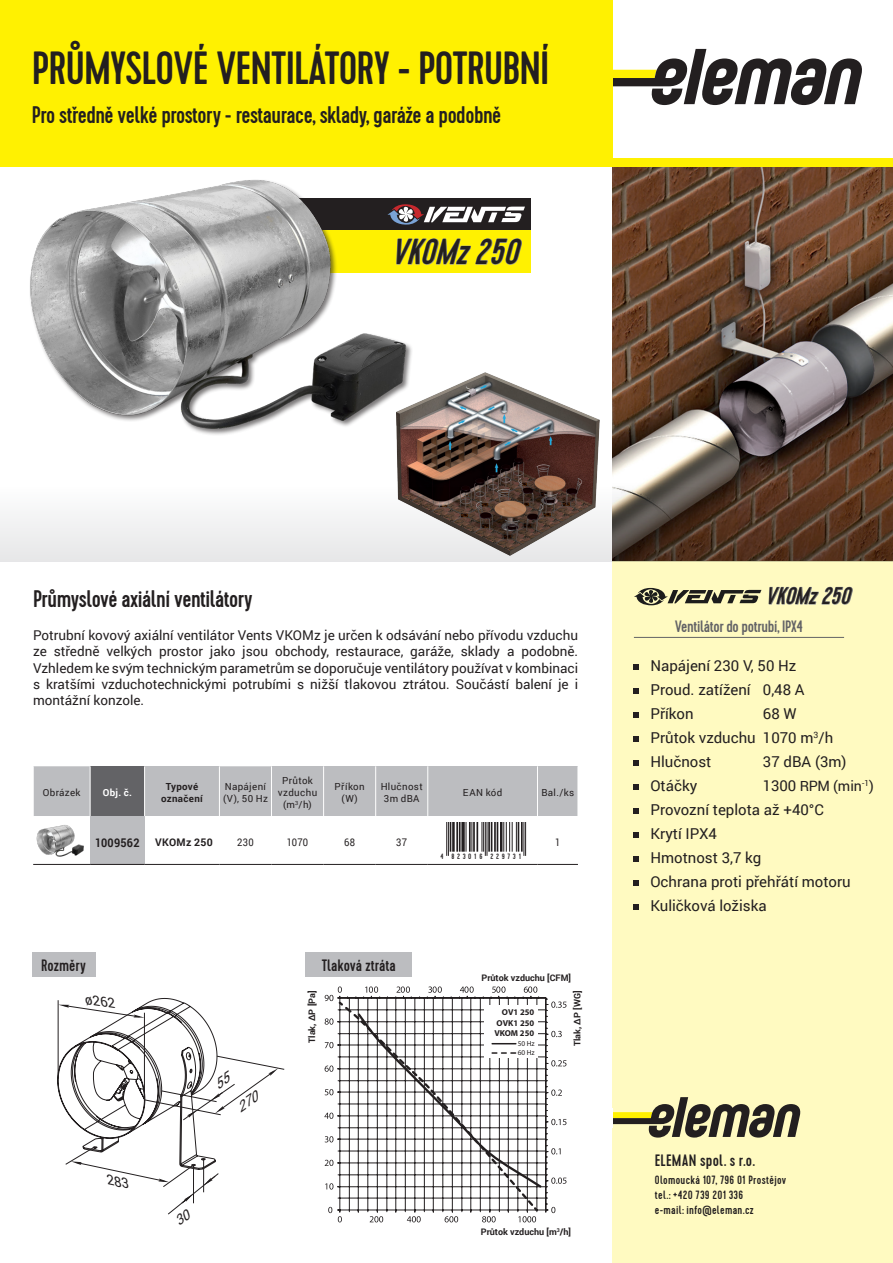
<style>
.page{position:relative;width:893px;height:1263px;background:#fff}
.page>*{position:absolute;margin:0;border:0;box-sizing:border-box;transform-origin:0 0}
.t1{font:500 46.5px "Cervo";letter-spacing:-.02em;color:#231f20}
.t2{font:italic 500 36px "Cervo";color:#231f20}
.t3{font:500 24px "Cervo";letter-spacing:-.02em;color:#231f20}
.t4{font:italic 500 24px "Cervo";color:#231f20}
.popis_vzduch{font:500 16.5px "Cervo";color:#231f20}
.t5{font:500 16.5px "Cervo";letter-spacing:-.02em;color:#636366}
.Styl_odstavce1{font:15px "Roboto";color:#231f20}
.Styl_odstavce1-2{font:14.25px "Roboto";letter-spacing:-.015em;color:#231f20}
.t6{font:13.5px/16.2px "Roboto";color:#231f20;text-align:justify}
.t7{font:italic 13.5px "Roboto";color:#231f20}
.popis_vzduch-2{font:500 12px "Cervo";letter-spacing:.025em;color:#231f20}
.t8{font:700 12px "Roboto";letter-spacing:.02em;color:#231f20;scale:.9 1}
.t9{font:10.5px "Roboto";letter-spacing:.025em;color:#231f20;scale:.9 1}
.t10{font:700 10.5px "Roboto";letter-spacing:.03em;color:#231f20}
.t11{font:9.75px/12px "Roboto";letter-spacing:.035em;color:#231f20}
.t12{font:700 9.75px "Roboto";letter-spacing:.035em;color:#231f20}
.t13{font:700 9.75px "Roboto";color:#fff}
.t14{font:700 9px "Roboto";color:#231f20}
.t15{font:700 8.55px/10.4px "Myriad Pro";color:#231f20;text-align:justify}
.t16{font:500 7.65px "Cervo";letter-spacing:.335em;color:#231f20}
.t17{font:7.35px/8.9px "Myriad Pro";color:#231f20}
.s1{font-size:15px}
</style>
<div class="page">
<img style="left:439px;top:373px;width:161px;height:57px">
<img style="left:612px;top:167px;width:281px;height:256px">
<div style="left:242px;top:198px;width:289px;height:32px;background:#231f20"></div>
<div style="left:276px;top:230px;width:255px;height:43px;background:#fff101"></div>
<svg style="left:612px;top:49px;width:250px;height:56px"></svg>
<div style="left:612px;top:561px;width:281px;height:702px;background:#fffac1"></div>
<div style="left:0;top:0;width:612px;height:167px;background:#fff101"></div>
<div style="left:0;top:158px;width:893px;height:9px;background:#fff101"></div>
<div style="left:271px;top:766px;width:53px;height:50px;background:#bcbdc0"></div>
<div style="left:324px;top:766px;width:52px;height:50px;background:#bcbdc0"></div>
<div style="left:376px;top:766px;width:52px;height:50px;background:#bcbdc0"></div>
<div style="left:428px;top:766px;width:109px;height:50px;background:#bcbdc0"></div>
<div style="left:537px;top:766px;width:41px;height:50px;background:#bcbdc0"></div>
<svg style="left:33px;top:766px;width:238px;height:98px"></svg>
<div style="left:90px;top:816px;width:55px;height:48px;background:#bcbdc0"></div>
<svg style="left:428px;top:822px;width:109px;height:42px"></svg>
<hr style="left:33px;top:864px;width:57px;height:1px;background:#231f20">
<hr style="left:90px;top:864px;width:55px;height:1px;background:#231f20">
<hr style="left:145px;top:864px;width:74px;height:1px;background:#231f20">
<hr style="left:219px;top:864px;width:52px;height:1px;background:#231f20">
<hr style="left:271px;top:864px;width:53px;height:1px;background:#231f20">
<hr style="left:324px;top:864px;width:52px;height:1px;background:#231f20">
<hr style="left:376px;top:864px;width:52px;height:1px;background:#231f20">
<hr style="left:428px;top:864px;width:109px;height:1px;background:#231f20">
<hr style="left:537px;top:864px;width:41px;height:1px;background:#231f20">
<hr style="left:90px;top:766px;width:1px;height:50px;background:#fff">
<hr style="left:144px;top:766px;width:1px;height:50px;background:#fff">
<hr style="left:33px;top:766px;width:1px;height:50px;background:#fff">
<hr style="left:219px;top:766px;width:1px;height:50px;background:#fff">
<hr style="left:537px;top:766px;width:1px;height:50px;background:#fff">
<hr style="left:271px;top:766px;width:1px;height:50px;background:#fff">
<hr style="left:323px;top:766px;width:1px;height:50px;background:#fff">
<hr style="left:375px;top:766px;width:1px;height:50px;background:#fff">
<hr style="left:427px;top:766px;width:1px;height:50px;background:#fff">
<svg style="left:769px;top:586px;width:84px;height:19px"></svg>
<svg style="left:634px;top:664px;width:5px;height:6px"></svg>
<svg style="left:634px;top:688px;width:5px;height:6px"></svg>
<svg style="left:634px;top:712px;width:5px;height:6px"></svg>
<svg style="left:634px;top:736px;width:5px;height:6px"></svg>
<svg style="left:634px;top:760px;width:5px;height:6px"></svg>
<svg style="left:634px;top:784px;width:5px;height:6px"></svg>
<svg style="left:634px;top:808px;width:5px;height:6px"></svg>
<svg style="left:634px;top:832px;width:5px;height:6px"></svg>
<svg style="left:634px;top:856px;width:5px;height:6px"></svg>
<svg style="left:634px;top:880px;width:5px;height:6px"></svg>
<svg style="left:634px;top:904px;width:5px;height:6px"></svg>
<div style="left:32px;top:952px;width:63px;height:25px;background:#bcbdc0"></div>
<div style="left:306px;top:952px;width:106px;height:25px;background:#bcbdc0"></div>
<hr style="left:446px;top:823px;width:1px;height:33px;background:#231f20">
<hr style="left:448px;top:823px;width:1px;height:33px;background:#231f20">
<svg style="left:450px;top:823px;width:1px;height:29px"></svg>
<hr style="left:452px;top:823px;width:3px;height:29px;background:#231f20">
<hr style="left:456px;top:823px;width:2px;height:29px;background:#231f20">
<hr style="left:459px;top:823px;width:2px;height:29px;background:#231f20">
<svg style="left:461px;top:823px;width:4px;height:29px"></svg>
<svg style="left:466px;top:823px;width:6px;height:29px"></svg>
<hr style="left:473px;top:823px;width:2px;height:29px;background:#231f20">
<hr style="left:476px;top:823px;width:2px;height:29px;background:#231f20">
<svg style="left:482px;top:823px;width:2px;height:29px"></svg>
<hr style="left:485px;top:823px;width:1px;height:33px;background:#231f20">
<hr style="left:487px;top:823px;width:1px;height:33px;background:#231f20">
<hr style="left:488px;top:823px;width:2px;height:29px;background:#231f20">
<svg style="left:491px;top:823px;width:28px;height:29px"></svg>
<hr style="left:521px;top:823px;width:2px;height:29px;background:#231f20">
<hr style="left:523px;top:823px;width:1px;height:33px;background:#231f20">
<hr style="left:525px;top:823px;width:1px;height:33px;background:#231f20">
<img style="left:30px;top:179px;width:409px;height:251px">
<svg style="left:612px;top:423px;width:281px;height:7px;background:#73655e"></svg>
<hr style="left:634px;top:637px;width:210px;height:1px;background:#636366">
<svg style="left:634px;top:588px;width:127px;height:17px"></svg>
<svg style="left:387px;top:204px;width:138px;height:73px"></svg>
<svg style="left:0;top:430px;width:893px;height:131px"></svg>
<img style="left:33px;top:822px;width:55px;height:37px">
<svg style="left:324px;top:986px;width:477px;height:236px"></svg>
<svg style="left:57px;top:998px;width:228px;height:217px"></svg>
<p class="t1" style="left:32px;top:41px;width:519px">PRŮMYSLOVÉ VENTILÁTORY - POTRUBNÍ</p>
<p class="t3" style="left:32px;top:101px;width:471px">Pro středně velké prostory - restaurace, sklady, garáže a podobně</p>
<p class="t2" style="left:390px;top:231px;width:141px">VKOMz250</p>
<p class="t3" style="left:33px;top:584px;width:221px">Průmyslové axiální ventilátory</p>
<p class="t6" style="left:33px;top:627px;width:547px">Potrubní kovový axiální ventilátor Vents VKOMz je určen k odsávání nebo přívodu vzduchu ze středně velkých prostor jako jsou obchody, restaurace, garáže, sklady a podobně.<br>Vzhledem ke svým technickým parametrům se doporučuje ventilátory používat v kombinaci s kratšími vzduchotechnickými potrubími s nižší tlakovou ztrátou. Součástí balení je i montážní konzole.</p>
<p class="t11" style="left:43px;top:786px;width:39px">Obrázek</p>
<p class="t13" style="left:103px;top:786px;width:31px">Obj. č.</p>
<p class="t12" style="left:166px;top:780px;width:34px">Typové</p>
<p class="t12" style="left:161px;top:792px;width:43px">označení</p>
<p class="t11" style="left:223px;top:780px;width:46px">Napájení (V), 50 Hz</p>
<p class="t11" style="left:282px;top:774px;width:32px">Průtok</p>
<p class="t11" style="left:278px;top:786px;width:41px">vzduchu</p>
<p class="t11" style="left:283px;top:798px;width:30px">(m<sup>3</sup>/h)</p>
<p class="t11" style="left:335px;top:780px;width:32px">Příkon</p>
<p class="t11" style="left:341px;top:792px;width:18px">(W)</p>
<p class="t11" style="left:381px;top:780px;width:44px">Hlučnost</p>
<p class="t11" style="left:384px;top:792px;width:37px">3m dBA</p>
<p class="t11" style="left:463px;top:786px;width:41px">EAN kód</p>
<p class="t11" style="left:541px;top:786px;width:34px">Bal./ks</p>
<p class="t8" style="left:95px;top:834px;width:51px">1009562</p>
<p class="t10" style="left:155px;top:834px;width:59px">VKOMz 250</p>
<p class="t9" style="left:237px;top:835px;width:20px">230</p>
<p class="t9" style="left:287px;top:835px;width:25px">1070</p>
<p class="t9" style="left:344px;top:835px;width:14px">68</p>
<p class="t9" style="left:396px;top:835px;width:14px">37</p>
<p class="t9" style="left:555px;top:835px;width:7px">1</p>
<p class="popis_vzduch" style="left:41px;top:955px;width:46px">Rozměry</p>
<p class="popis_vzduch" style="left:322px;top:955px;width:76px">Tlaková ztráta</p>
<p class="t7" style="left:88px;top:990px;width:32px;rotate:9deg">ø262</p>
<p class="t14" style="left:305px;top:1043px;width:54px;rotate:-90deg">Tlak, ∆P [Pa]</p>
<p class="t16" style="left:440px;top:852px;width:82px">4 823016 229731</p>
<p class="t14" style="left:481px;top:971px;width:91px">Průtok vzduchu [CFM]</p>
<p class="t15" style="left:494px;top:1007px;width:41px;text-indent:8px">OV1 250<br>OVK1 250<br>VKOM 250</p>
<p class="t17" style="left:518px;top:1039px;width:19px">50 Hz<br>60 Hz</p>
<p class="t14" style="left:571px;top:1046px;width:57px;rotate:-90deg">Tlak, ∆P [WG]</p>
<p class="t14" style="left:481px;top:1225px;width:92px">Průtok vzduchu [m<sup>3</sup>/h]</p>
<p class="t4" style="left:765px;top:582px;width:94px">VKOMz250</p>
<p class="t5" style="left:675px;top:616px;width:130px">Ventilátor do potrubí, IPX4</p>
<p class="Styl_odstavce1" style="left:650px;top:655px;width:148px">Napájení 230 V, 50 Hz</p>
<p class="Styl_odstavce1" style="left:650px;top:679px;width:156px">Proud. zatížení 0,48 A</p>
<p class="Styl_odstavce1" style="left:650px;top:703px;width:45px">Příkon</p>
<p class="Styl_odstavce1" style="left:763px;top:703px;width:35px">68 W</p>
<p class="Styl_odstavce1" style="left:650px;top:727px;width:184px">Průtok vzduchu 1070 m<sup>3</sup>/h</p>
<p class="Styl_odstavce1" style="left:650px;top:751px;width:63px">Hlučnost</p>
<p class="Styl_odstavce1" style="left:763px;top:751px;width:85px">37 dBA (3m)</p>
<p class="Styl_odstavce1" style="left:650px;top:775px;width:48px">Otáčky</p>
<p class="Styl_odstavce1-2" style="left:763px;top:775px;width:112px"><span class="s1">1300</span> RPM (min<sup>-1</sup>)</p>
<p class="Styl_odstavce1" style="left:650px;top:799px;width:175px">Provozní teplota až +40°C</p>
<p class="Styl_odstavce1" style="left:650px;top:823px;width:68px">Krytí IPX4</p>
<p class="Styl_odstavce1" style="left:650px;top:847px;width:112px">Hmotnost 3,7 kg</p>
<p class="Styl_odstavce1" style="left:650px;top:871px;width:202px">Ochrana proti přehřátí motoru</p>
<p class="Styl_odstavce1" style="left:650px;top:895px;width:118px">Kuličková ložiska</p>
<p class="popis_vzduch" style="left:655px;top:1150px;width:102px">ELEMAN spol. s r.o.</p>
<p class="popis_vzduch-2" style="left:655px;top:1172px;width:133px">Olomoucká 107, 796 01 Prostějov</p>
<p class="popis_vzduch-2" style="left:655px;top:1187px;width:90px">tel.: +420 739 201 336</p>
<p class="popis_vzduch-2" style="left:655px;top:1202px;width:100px">e-mail: info@eleman.cz</p>
</div>
